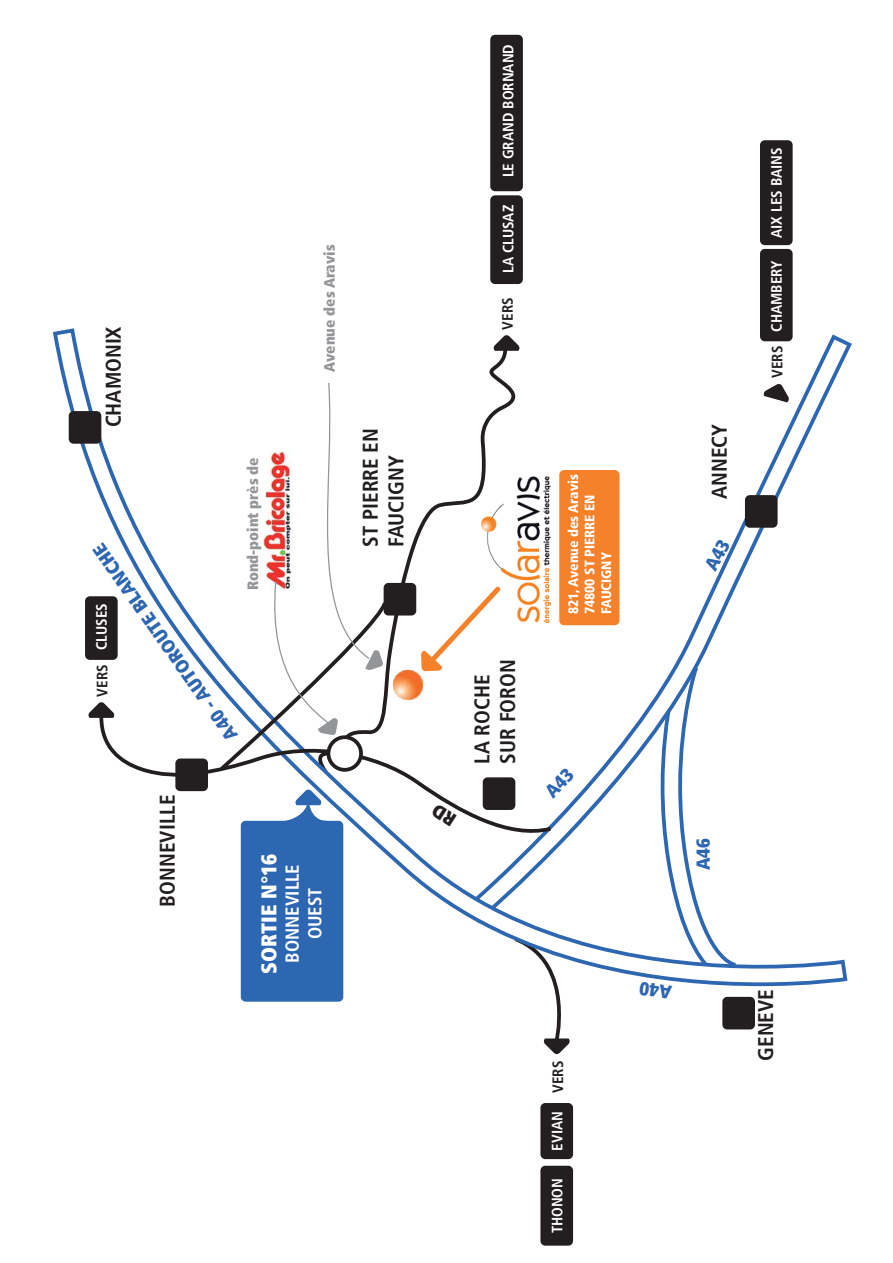
<style>
.page{position:relative;width:893px;height:1263px;background:#fff}
.page>*{position:absolute;margin:0;border:0;box-sizing:border-box;transform-origin:0 0}
.t1{font:700 condensed 21.3px/25.7px "Frutiger";color:#231f20}
.t2{font:900 condensed 21.3px "Frutiger";color:#fff}
.t3{font:900 condensed 18.75px "Frutiger";color:#2d66b1}
.t4{font:700 condensed 18.75px/22.6px "Frutiger";color:#fff;text-align:center}
.t5{font:700 condensed 15px "Frutiger";color:#fff}
.t6{font:900 condensed 15px "Frutiger";color:#939598}
.t7{font:700 condensed 15px "Frutiger";color:#231f20}
.t8{font:900 condensed 13.8px/16.5px "Frutiger";color:#fff}
.s1{color:#231f20}
</style>
<div class="page">
<svg style="left:53px;top:326px;width:796px;height:662px"></svg>
<svg style="left:98px;top:713px;width:457px;height:126px"></svg>
<div style="left:69px;top:411px;width:32px;height:33px;background:#231f20;border-radius:5px"></div>
<div style="left:175px;top:759px;width:33px;height:32px;background:#231f20;border-radius:5px"></div>
<div style="left:384px;top:583px;width:32px;height:33px;background:#231f20;border-radius:5px"></div>
<div style="left:490px;top:195px;width:33px;height:89px;background:#231f20;border-radius:5px"></div>
<div style="left:559px;top:470px;width:60px;height:155px;background:#f5812a;border-radius:5px"></div>
<div style="left:490px;top:35px;width:33px;height:156px;background:#231f20;border-radius:5px"></div>
<div style="left:483px;top:777px;width:32px;height:33px;background:#231f20;border-radius:5px"></div>
<div style="left:722px;top:997px;width:33px;height:32px;background:#231f20;border-radius:5px"></div>
<div style="left:745px;top:495px;width:32px;height:33px;background:#231f20;border-radius:5px"></div>
<svg style="left:493px;top:335px;width:27px;height:16px"></svg>
<div style="left:85px;top:596px;width:33px;height:64px;background:#231f20;border-radius:5px"></div>
<svg style="left:88px;top:702px;width:27px;height:16px"></svg>
<div style="left:540px;top:1103px;width:33px;height:56px;background:#231f20;border-radius:5px"></div>
<div style="left:540px;top:1166px;width:33px;height:80px;background:#231f20;border-radius:5px"></div>
<svg style="left:510px;top:934px;width:67px;height:121px"></svg>
<div style="left:760px;top:249px;width:32px;height:92px;background:#231f20;border-radius:5px"></div>
<div style="left:760px;top:140px;width:32px;height:105px;background:#231f20;border-radius:5px"></div>
<svg style="left:763px;top:383px;width:26px;height:19px"></svg>
<img style="left:394px;top:671px;width:28px;height:29px">
<svg style="left:421px;top:582px;width:84px;height:89px"></svg>
<div style="left:241px;top:821px;width:102px;height:181px;background:#2d66b1;border-radius:5px"></div>
<svg style="left:221px;top:789px;width:106px;height:51px"></svg>
<svg style="left:218px;top:382px;width:172px;height:390px"></svg>
<svg style="left:543px;top:767px;width:32px;height:32px"></svg>
<svg style="left:704px;top:538px;width:26px;height:34px"></svg>
<svg style="left:639px;top:659px;width:98px;height:340px"></svg>
<svg style="left:430px;top:803px;width:27px;height:24px"></svg>
<p class="t1" style="left:101px;top:427px;width:103px;rotate:-90deg">CHAMONIX</p>
<p class="t3" style="left:223px;top:745px;width:237px;rotate:-125deg">A40 - AUTOROUTE BLANCHE</p>
<p class="t5" style="left:93px;top:650px;width:48px;rotate:-90deg">CLUSES</p>
<p class="t7" style="left:94px;top:697px;width:34px;rotate:-90deg">VERS</p>
<p class="t6" style="left:244px;top:590px;width:134px;rotate:-90deg">Rond-point près de</p>
<p class="t6" style="left:320px;top:372px;width:129px;rotate:-90deg">Avenue des Aravis</p>
<p class="t1" style="left:155px;top:907px;width:113px;rotate:-90deg">BONNEVILLE</p>
<p class="t2" style="left:256px;top:974px;width:121px;rotate:-90deg">SORTIE N°16</p>
<p class="t4" style="left:281px;top:963px;width:100px;rotate:-90deg">BONNEVILLE<br>OUEST</p>
<p class="t1" style="left:358px;top:547px;width:120px;rotate:-90deg">ST PIERRE EN<br>FAUCIGNY</p>
<p class="t5" style="left:499px;top:177px;width:135px;rotate:-90deg">LE GRAND BORNAND</p>
<p class="t5" style="left:499px;top:273px;width:70px;rotate:-90deg">LA CLUSAZ</p>
<p class="t7" style="left:499px;top:330px;width:34px;rotate:-90deg">VERS</p>
<p class="t1" style="left:469px;top:764px;width:106px;rotate:-90deg">LA ROCHE<br>SUR FORON</p>
<p class="t8" style="left:565px;top:614px;width:141px;rotate:-90deg">821, Avenue des Aravis<br>74800 ST PIERRE EN<br>FAUCIGNY</p>
<p class="t5" style="left:548px;top:1151px;width:91px;rotate:-90deg">EVIAN <span class="s1">VERS</span></p>
<p class="t5" style="left:548px;top:1233px;width:57px;rotate:-90deg">THONON</p>
<p class="t1" style="left:706px;top:499px;width:77px;rotate:-90deg">ANNECY</p>
<p class="t5" style="left:768px;top:238px;width:92px;rotate:-90deg">AIX LES BAINS</p>
<p class="t5" style="left:768px;top:332px;width:72px;rotate:-90deg">CHAMBERY</p>
<p class="t7" style="left:768px;top:378px;width:34px;rotate:-90deg">VERS</p>
<p class="t3" style="left:692px;top:870px;width:34px;rotate:-90deg">A46</p>
<p class="t1" style="left:753px;top:1061px;width:73px;rotate:-90deg">GENEVE</p>
</div>
